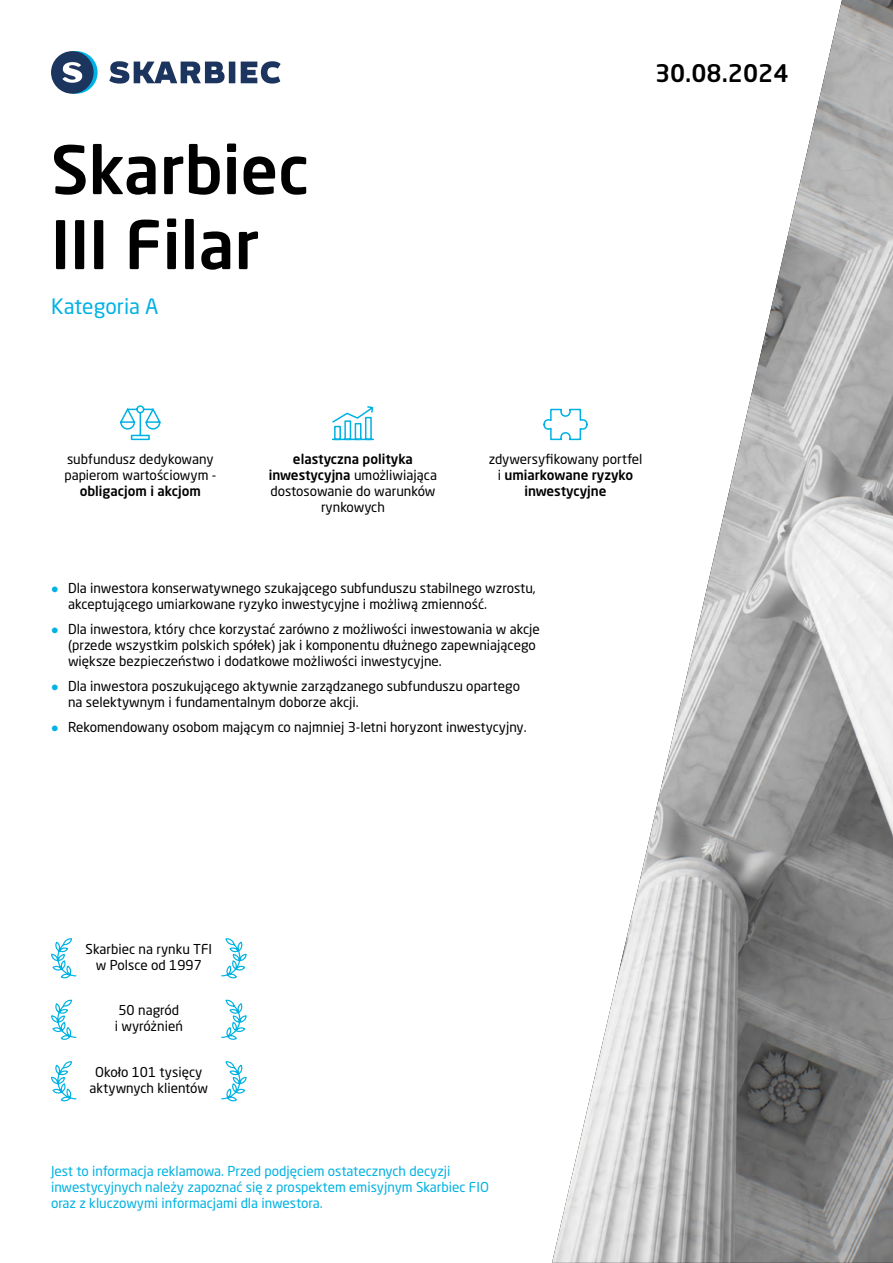
<style>
.page{position:relative;width:893px;height:1263px;background:#fff}
.page>*{position:absolute;margin:0;border:0;box-sizing:border-box;transform-origin:0 0}
.t1{font:500 66px/75px "Neo Sans Pro";color:#000}
.t2{font:500 24px "Neo Sans Pro";color:#000}
.t3{font:21px "Neo Sans Pro";color:#00b2e3}
.t4{font:13.5px/16.2px "Neo Sans Pro";color:#000}
.t5{font:13.5px/16.2px "Neo Sans Pro";color:#00b2e3}
.t6{font:500 13.5px/16.2px "Neo Sans Pro";color:#000;text-align:center}
.s1{font-weight:500}
.s2{font-weight:400}
.s3{font-size:18px;color:#00b2e3}
</style>
<div class="page">
<svg style="left:51px;top:1061px;width:26px;height:41px"></svg>
<svg style="left:51px;top:999px;width:26px;height:41px"></svg>
<svg style="left:51px;top:938px;width:26px;height:41px"></svg>
<svg style="left:221px;top:1061px;width:26px;height:41px"></svg>
<svg style="left:221px;top:999px;width:26px;height:41px"></svg>
<svg style="left:221px;top:938px;width:26px;height:41px"></svg>
<svg style="left:55px;top:51px;width:43px;height:43px"></svg>
<div style="left:51px;top:51px;width:43px;height:43px;background:#1c355e;border-radius:50%"></div>
<svg style="left:62px;top:62px;width:20px;height:21px"></svg>
<svg style="left:109px;top:61px;width:172px;height:23px"></svg>
<img style="left:552px;top:0;width:341px;height:1263px">
<svg style="left:331px;top:406px;width:43px;height:35px"></svg>
<svg style="left:543px;top:408px;width:46px;height:33px"></svg>
<svg style="left:120px;top:405px;width:41px;height:36px"></svg>
<h1 class="t1" style="left:51px;top:131px;width:260px">Skarbiec<br>III Filar</h1>
<h3 class="t3" style="left:51px;top:293px;width:109px">Kategoria A</h3>
<h2 class="t2" style="left:655px;top:58px;width:135px">30.08.2024</h2>
<p class="t4" style="left:64px;top:450px;width:153px">subfundusz dedykowany papierom wartościowym -</p>
<p class="t6" style="left:80px;top:483px;width:123px">obligacjom i akcjom</p>
<p class="t4" style="left:269px;top:450px;width:170px;text-align:center"><span class="s1">elastyczna polityka inwestycyjna</span> umożliwiająca dostosowanie do warunków rynkowych</p>
<p class="t6" style="left:489px;top:450px;width:155px"><span class="s2">zdywersyfikowany portfel i</span> umiarkowane ryzyko inwestycyjne</p>
<p class="t4" style="left:68px;top:580px;width:469px;text-indent:-17px"><span class="s3">•</span> Dla inwestora konserwatywnego szukającego subfunduszu stabilnego wzrostu, akceptującego umiarkowane ryzyko inwestycyjne i możliwą zmienność.</p>
<p class="t4" style="left:68px;top:620px;width:473px;text-indent:-17px"><span class="s3">•</span> Dla inwestora, który chce korzystać zarówno z możliwości inwestowania w akcje (przede wszystkim polskich spółek) jak i komponentu dłużnego zapewniającego większe bezpieczeństwo i dodatkowe możliwości inwestycyjne.</p>
<p class="t4" style="left:68px;top:678px;width:453px;text-indent:-17px"><span class="s3">•</span> Dla inwestora poszukującego aktywnie zarządzanego subfunduszu opartego na selektywnym i fundamentalnym doborze akcji.</p>
<p class="t4" style="left:51px;top:719px;width:477px"><span class="s3">•</span> Rekomendowany osobom mającym co najmniej 3-letni horyzont inwestycyjny.</p>
<p class="t4" style="left:86px;top:940px;width:128px;text-align:center">Skarbiec na rynku TFI w Polsce od 1997</p>
<p class="t4" style="left:115px;top:1002px;width:70px">50 nagród<br>i wyróżnień</p>
<p class="t4" style="left:90px;top:1063px;width:120px;text-align:center">Około 101 tysięcy aktywnych klientów</p>
<p class="t5" style="left:51px;top:1162px;width:439px">Jest to informacja reklamowa. Przed podjęciem ostatecznych decyzji inwestycyjnych należy zapoznać się z prospektem emisyjnym Skarbiec FIO oraz z kluczowymi informacjami dla inwestora.</p>
</div>
